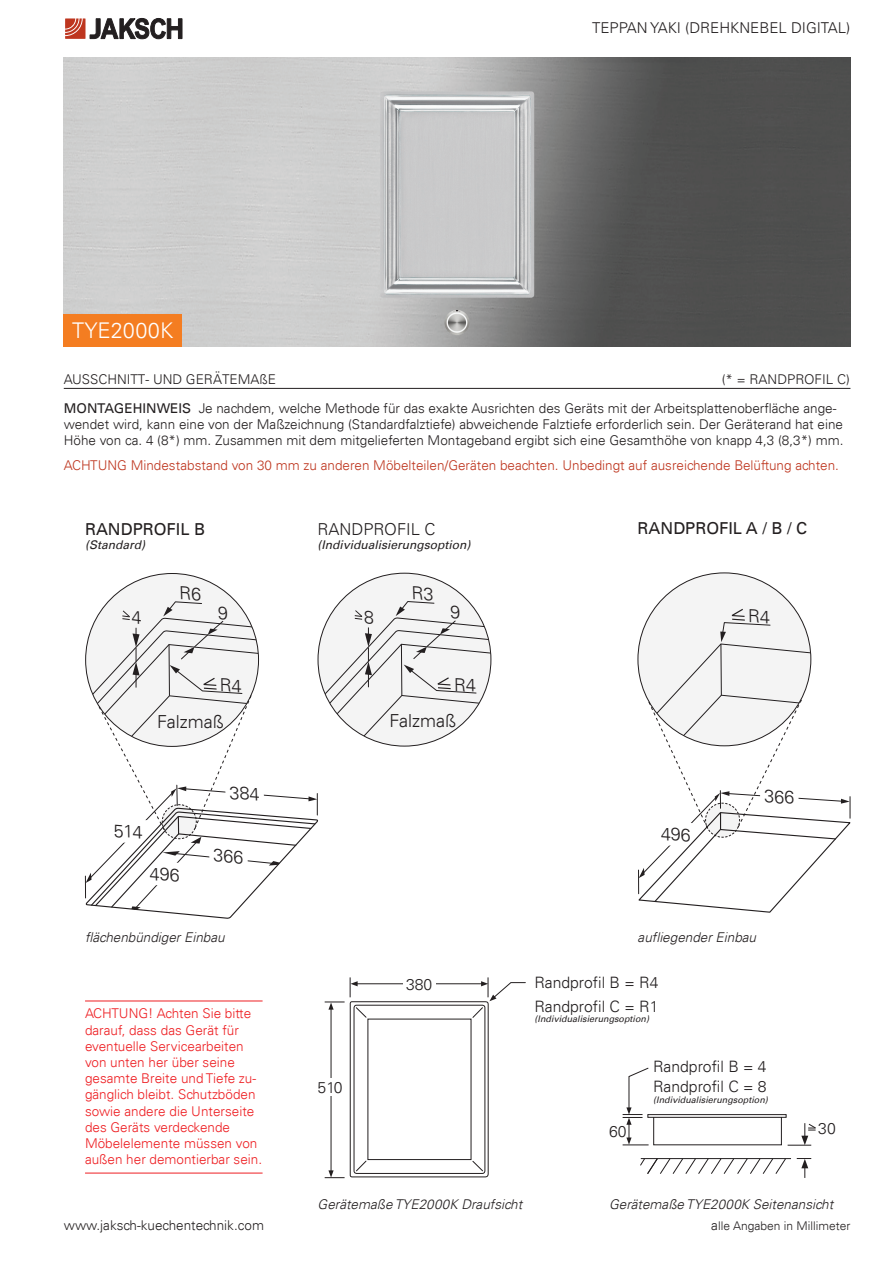
<style>
.page{position:relative;width:893px;height:1263px;background:#fff}
.page>*{position:absolute;margin:0;border:0;box-sizing:border-box;transform-origin:0 0}
.t1{font:300 21.75px "Univers LT";color:#fff}
.t2{font:300 18px "Univers LT";color:#231f20}
.t3{font:16.5px "Univers LT";color:#231f20}
.t4{font:300 16.5px "Univers LT";color:#231f20}
.t5{font:300 15.75px "Univers LT";color:#231f20}
.t6{font:300 15px "Univers LT";color:#231f20}
.t7{font:300 13.5px/29px "Univers LT";color:#231f20}
.t8{font:300 13.5px/16.2px "Univers LT";color:#ee1f23}
.t9{font:300 13.5px "Univers LT";color:#be361f}
.t10{font:italic 300 13.5px "Univers LT";color:#231f20}
.t11{font:italic 12px "Univers LT";color:#231f20}
.t12{font:300 12px "Univers LT";color:#231f20}
.t13{font:italic 9px "Univers LT";color:#231f20}
.s1{font-weight:400}
.s2{font-size:13.5px}
</style>
<div class="page">
<svg style="left:65px;top:18px;width:117px;height:21px"></svg>
<img style="left:64px;top:57px;width:786px;height:290px">
<div style="left:64px;top:314px;width:118px;height:33px;background:#f47d21"></div>
<img style="left:380px;top:91px;width:154px;height:207px">
<img style="left:444px;top:310px;width:26px;height:25px;border-radius:13px">
<hr style="left:64px;top:388px;width:786px;height:1px;background:#231f20">
<hr style="left:641px;top:1158px;width:150px;height:1px;background:#231f20">
<svg style="left:640px;top:1158px;width:147px;height:16px"></svg>
<svg style="left:623px;top:1067px;width:193px;height:79px"></svg>
<svg style="left:797px;top:1158px;width:14px;height:20px"></svg>
<svg style="left:325px;top:977px;width:201px;height:201px"></svg>
<svg style="left:318px;top:573px;width:173px;height:173px"></svg>
<svg style="left:86px;top:573px;width:173px;height:173px"></svg>
<div style="left:638px;top:573px;width:173px;height:173px;background:#f4f4f4;border-radius:50%"></div>
<hr style="left:85px;top:1000px;width:178px;height:1px;background:#ee1f23">
<hr style="left:85px;top:1173px;width:178px;height:1px;background:#ee1f23">
<svg style="left:85px;top:586px;width:406px;height:333px"></svg>
<svg style="left:637px;top:608px;width:214px;height:305px"></svg>
<h1 class="t1" style="left:72px;top:317px;width:102px">TYE2000K</h1>
<p class="t6" style="left:592px;top:19px;width:260px">Teppan Yaki (drehknebel digital)</p>
<p class="t7" style="left:64px;top:365px;width:214px">Ausschnitt- und gerätemaße</p>
<p class="t7" style="left:64px;top:365px;width:787px;text-indent:658px">(* = Randprofil C)<br><span class="s1">MONTAGEHINWEIS</span> Je nachdem, welche M ethode für das exakte Ausrichten des Geräts mit der Arbeitsplattenoberfläche ange-</p>
<p class="t7" style="left:64px;top:416px;width:781px;line-height:16.2px">wendet wird, kann eine von der Maßzeichnung (Standardfalztiefe) abweichende Falztiefe erforderlich sein. Der Geräterand hat eine<br>Höhe von ca. 4 (8*) mm. Zusammen mit dem mitgelieferten Montageband ergibt sich eine Gesamthöhe von knapp 4,3 (8,3*) mm.</p>
<p class="t9" style="left:64px;top:457px;width:19px">ACHTUNG</p>
<p class="t9" style="left:131px;top:457px;width:710px">M indestabstand von 30 mm zu anderen Möbelteilen/Geräten beachten. U nbedingt auf ausreichende Belüftung achten.</p>
<p class="t3" style="left:85px;top:519px;width:122px">RANDPROFIL B</p>
<p class="t11" style="left:85px;top:538px;width:61px">(Standard)</p>
<h2 class="t2" style="left:157px;top:710px;width:68px">Falzmaß</h2>
<p class="t4" style="left:318px;top:519px;width:117px">Randprofil c</p>
<p class="t11" style="left:318px;top:537px;width:154px">(Individualisierungsoption)</p>
<h2 class="t2" style="left:389px;top:710px;width:68px">Falzmaß</h2>
<p class="t3" style="left:638px;top:519px;width:171px">RANDPROFIL A / B / C</p>
<p class="t10" style="left:85px;top:929px;width:141px">flächenbündiger Einbau</p>
<p class="t8" style="left:85px;top:1005px;width:179px">ACHTUNG! Achten Sie bitte darauf, dass das Gerät für eventuelle Servicearbeiten von unten her über seine gesamte Breite und Tiefe zu&shy;gänglich bleibt. Schutzböden sowie andere die Unterseite des Geräts verdeckende<br>Möbelelemente müssen von außen her demontierbar sein.</p>
<p class="t5" style="left:318px;top:1077px;width:27px">510</p>
<p class="t5" style="left:406px;top:974px;width:28px">380</p>
<p class="t10" style="left:638px;top:929px;width:120px">aufliegender Einbau</p>
<p class="t5" style="left:534px;top:973px;width:125px">Randprofil B = R4</p>
<p class="t5" style="left:534px;top:996px;width:125px">Randprofil C = R1</p>
<p class="t13" style="left:534px;top:1014px;width:116px">(Individualisierungsoption)</p>
<p class="t5" style="left:653px;top:1057px;width:115px">Randprofil B = 4</p>
<p class="t5" style="left:609px;top:1122px;width:19px">60</p>
<p class="t5" style="left:653px;top:1077px;width:115px">Randprofil C = 8</p>
<p class="t13" style="left:653px;top:1094px;width:116px">(Individualisierungsoption)</p>
<p class="t5" style="left:818px;top:1119px;width:19px">30</p>
<p class="t10" style="left:318px;top:1195px;width:206px">Gerätemaße TYE2000K Draufsicht</p>
<p class="t10" style="left:609px;top:1195px;width:226px">Gerätemaße TYE2000K Seitenansicht</p>
<p class="t7" style="left:64px;top:1211px;width:202px">www.jaksch-kuechentechnik.com</p>
<p class="t12" style="left:711px;top:1219px;width:141px"><span class="s2">a</span>lle Angaben in Millimeter</p>
</div>
